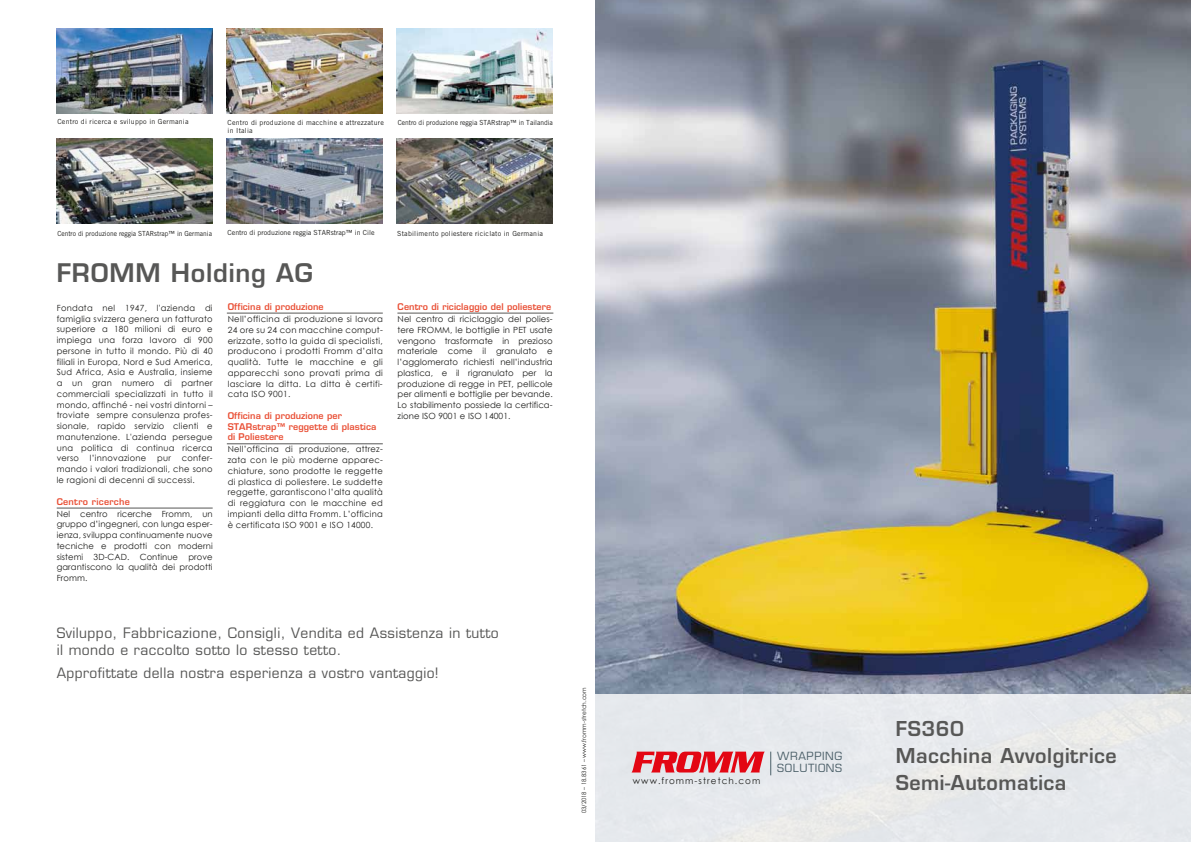
<style>
.page{position:relative;width:1191px;height:842px;background:#fff}
.page>*{position:absolute;margin:0;border:0;box-sizing:border-box;transform-origin:0 0}
.t1{font:600 25px "Eurostile";letter-spacing:.03em;color:#575756}
.t2{font:600 20px/27px "Eurostile";letter-spacing:.03em;color:#575756}
.t3{font:14px/16.8px "Eurostile";letter-spacing:.03em;color:#575756}
.t4{font:11px/12.5px "Eurostile";letter-spacing:.05em;color:#4b5f68}
.t5{font:600 9px/10.8px "Eurostile";letter-spacing:.01em;color:#e94f35}
.t6{font:9px "Century Gothic";letter-spacing:.12em;color:#1d1d1b}
.t7{font:600 9px "Eurostile";letter-spacing:.03em;color:#e94f35}
.t8{font:8.5px/10.8px "Century Gothic";letter-spacing:.03em;color:#1d1d1b;text-align:justify}
.t9{font:7px/8.4px "Trade Gothic";letter-spacing:.03em;color:#1d1d1b}
.t10{font:7px "Trade Gothic";color:#1d1d1b;scale:.95 1}
.t11{font:7px "Trade Gothic";color:#1d1d1b;scale:.94 1}
.t12{font:7px "Trade Gothic";color:#1d1d1b}
.t13{font:6px "Century Gothic";color:#1d1d1b}
</style>
<div class="page">
<img style="left:595px;top:0;width:596px;height:694px">
<img style="left:57px;top:28px;width:156px;height:85px">
<img style="left:227px;top:28px;width:156px;height:85px">
<img style="left:397px;top:28px;width:156px;height:85px">
<img style="left:57px;top:139px;width:156px;height:85px">
<img style="left:227px;top:139px;width:156px;height:85px">
<img style="left:397px;top:139px;width:156px;height:85px">
<div style="left:595px;top:694px;width:596px;height:148px;background:#e6e9ec"></div>
<svg style="left:770px;top:752px;width:1px;height:23px"></svg>
<svg style="left:632px;top:752px;width:132px;height:20px"></svg>
<hr style="left:397px;top:313px;width:156px;height:1px;background:#575756">
<hr style="left:227px;top:313px;width:156px;height:1px;background:#575756">
<hr style="left:227px;top:443px;width:156px;height:1px;background:#575756">
<hr style="left:57px;top:508px;width:156px;height:1px;background:#575756">
<p class="t9" style="left:57px;top:118px;width:133px">Centro di ricerca e sviluppo in Germania</p>
<p class="t9" style="left:227px;top:118px;width:158px">Centro di produzione di macchine e attrezzature in Italia</p>
<p class="t10" style="left:398px;top:118px;width:165px">Centro di produzione reggia STARstrap™ in Tailandia</p>
<p class="t12" style="left:228px;top:229px;width:148px">Centro di produzione reggia STARstrap™ in Cile</p>
<p class="t11" style="left:57px;top:229px;width:166px">Centro di produzione reggia STARstrap™ in Germania</p>
<p class="t9" style="left:397px;top:229px;width:147px">Stabilimento poliestere riciclato in Germania</p>
<h1 class="t1" style="left:57px;top:257px;width:258px">FROMM Holding AG</h1>
<p class="t5" style="left:228px;top:301px;width:97px">Officina di produzione</p>
<p class="t8" style="left:228px;top:313px;width:157px">Nell’officina di produzione si lavora 24 ore su 24 con macchine comput&shy;erizzate, sotto la guida di specialisti, producono i prodotti Fromm d’alta qualità. Tutte le macchine e gli apparecchi sono provati prima di lasciare la ditta. La ditta è certifi&shy;cata ISO 9001.</p>
<p class="t5" style="left:228px;top:410px;width:150px">Officina di produzione per<br>STARstrap™ reggette di plastica di Poliestere</p>
<p class="t8" style="left:228px;top:444px;width:157px">Nell’officina di produzione, attrez&shy;zata con le più moderne apparec&shy;chiature, sono prodotte le reggette di plastica di poliestere. Le suddette reggette, garantiscono l’alta qualità di reggiatura con le macchine ed impianti della ditta Fromm. L’officina è certificata ISO 9001 e ISO 14000.</p>
<p class="t8" style="left:57px;top:302px;width:157px">Fondata nel 1947, l'azienda di famiglia svizzera genera un fatturato superiore a 180 milioni di euro e impiega una forza lavoro di 900 persone in tutto il mondo. Più di 40 filiali in Europa, Nord e Sud America, Sud Africa, Asia e Australia, insieme a un gran numero di partner commerciali specializzati in tutto il mondo, affinché - nei vostri dintorni – troviate sempre consulenza profes&shy;sionale, rapido servizio clienti e manutenzione. L'azienda persegue una politica di continua ricerca verso</p>
<p class="t8" style="left:57px;top:453px;width:157px;text-indent:125px">confer&shy;mando i valori tradizionali, che sono le ragioni di decenni di successi.</p>
<p class="t7" style="left:57px;top:496px;width:75px">Centro ricerche</p>
<p class="t8" style="left:57px;top:508px;width:157px">Nel centro ricerche Fromm, un gruppo d’ingegneri, con lunga esper&shy;ienza, sviluppa continuamente nuove tecniche e prodotti con moderni sistemi 3D-CAD. Continue prove garantiscono la qualità dei prodotti Fromm.</p>
<p class="t8" style="left:90px;top:453px;width:58px">l’innovazione</p>
<p class="t8" style="left:157px;top:453px;width:15px">pur</p>
<p class="t5" style="left:398px;top:301px;width:155px">Centro di riciclaggio del poliestere</p>
<p class="t8" style="left:397px;top:313px;width:157px">Nel centro di riciclaggio del polies&shy;tere FROMM, le bottiglie in PET usate vengono trasformate in prezioso materiale come il granulato e l’agglomerato richiesti nell’industria plastica, e il rigranulato per la produzione di regge in PET, pellicole per alimenti e bottiglie per bevande.<br>Lo stabilimento possiede la certifica&shy;zione ISO 9001 e ISO 14001.</p>
<h3 class="t3" style="left:57px;top:625px;width:444px">Sviluppo, Fabbricazione, Consigli, Vendita ed Assistenza in tutto il mondo e raccolto sotto lo stesso tetto.</h3>
<h3 class="t3" style="left:57px;top:665px;width:383px">Approfittate della nostra esperienza a vostro vantaggio!</h3>
<p class="t13" style="left:580px;top:813px;width:128px;rotate:-90deg">03/2018 – 18.8361 – www.fromm-stretch.com</p>
<p class="t6" style="left:633px;top:776px;width:129px">www.fromm-stretch.com</p>
<p class="t4" style="left:777px;top:750px;width:66px">WRAPPING<br>SOLUTIONS</p>
<h2 class="t2" style="left:895px;top:715px;width:223px">FS360<br>Macchina Avvolgitrice<br>Semi-Automatica</h2>
</div>
